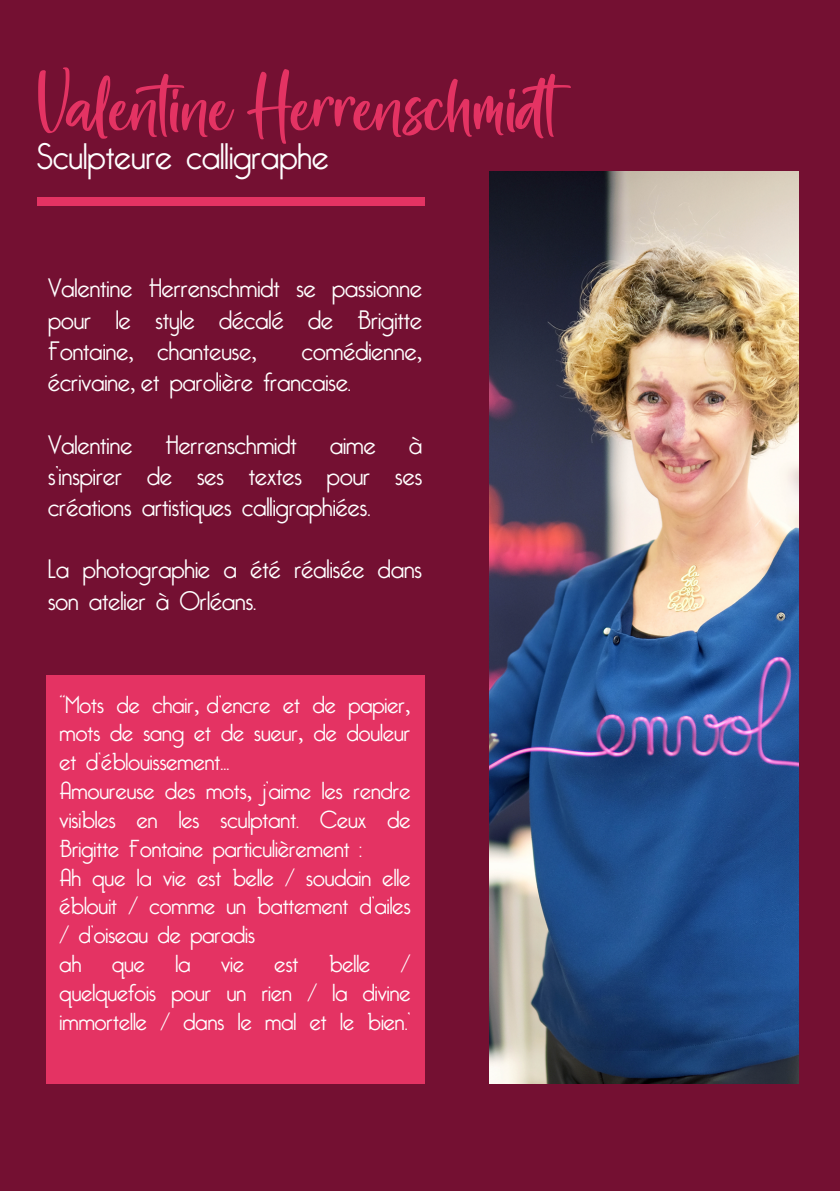
<style>
.page{position:relative;width:840px;height:1191px;background:#fff}
.page>*{position:absolute;margin:0;border:0;box-sizing:border-box;transform-origin:0 0}
.t1{font:70px "Astral Sisters";color:#e43363}
.t2{font:300 36px "Bellerose";color:#fff}
.t3{font:300 26px/31.2px "Bellerose";color:#fff;text-align:justify}
.t4{font:300 24px/28.8px "Bellerose";color:#fff}
.s1{font-family:"Minion Pro";font-weight:400;font-size:24px}
.s2{font-family:"Minion Pro";font-weight:400}
</style>
<div class="page">
<div style="left:0;top:0;width:839px;height:1191px;background:#741032"></div>
<img style="left:489px;top:171px;width:309px;height:912px">
<div style="left:37px;top:197px;width:387px;height:9px;background:#e43363"></div>
<div style="left:46px;top:675px;width:378px;height:408px;background:#e43363"></div>
<h1 class="t1" style="left:37px;top:56px;width:559px">Valentine Herrenschmidt</h1>
<h2 class="t2" style="left:37px;top:136px;width:293px">Sculpteure calligraphe</h2>
<p class="t3" style="left:48px;top:274px;width:375px">Valentine Herrenschmidt se passionne pour le style décalé de Brigitte Fontaine<span class="s1">,</span> chanteuse<span class="s1">,</span></p>
<p class="t3" style="left:48px;top:336px;width:375px;text-indent:254px">comédienne<span class="s1">, </span>écrivaine<span class="s1">,</span> et parolière francaise.</p>
<p class="t3" style="left:48px;top:430px;width:86px">Valentine</p>
<p class="t3" style="left:165px;top:430px;width:133px">Herrenschmidt</p>
<p class="t3" style="left:330px;top:430px;width:47px">aime</p>
<p class="t3" style="left:48px;top:430px;width:375px;text-indent:361px">à s’inspirer de ses textes pour ses créations artistiques calligraphiées.</p>
<p class="t3" style="left:48px;top:554px;width:375px">La photographie a été réalisée dans son atelier à Orléans.</p>
<p class="t4" style="left:60px;top:690px;width:352px">‘‘Mots de chair<span class="s2">,</span> d’encre et de papier<span class="s2">, </span>mots de sang et de sueur<span class="s2">,</span> de douleur et d’éblouissement…<br>Amoureuse des mots<span class="s2">,</span> j’aime les rendre visibles en les sculptant. Ceux de<br>Brigitte Fontaine particulièrement :<br>Ah que la vie est belle / soudain elle éblouit / comme un battement d’ailes / d’oiseau de paradis<br>ah</p>
<p class="t4" style="left:60px;top:950px;width:352px;text-align:justify;text-indent:341px">/ quelquefois pour un rien / la divine immortelle / dans le mal et le bien.’</p>
<p class="t4" style="left:112px;top:950px;width:34px">que</p>
<p class="t4" style="left:175px;top:950px;width:16px">la</p>
<p class="t4" style="left:221px;top:950px;width:25px">vie</p>
<p class="t4" style="left:274px;top:950px;width:25px">est</p>
<p class="t4" style="left:329px;top:950px;width:43px">belle</p>
</div>
